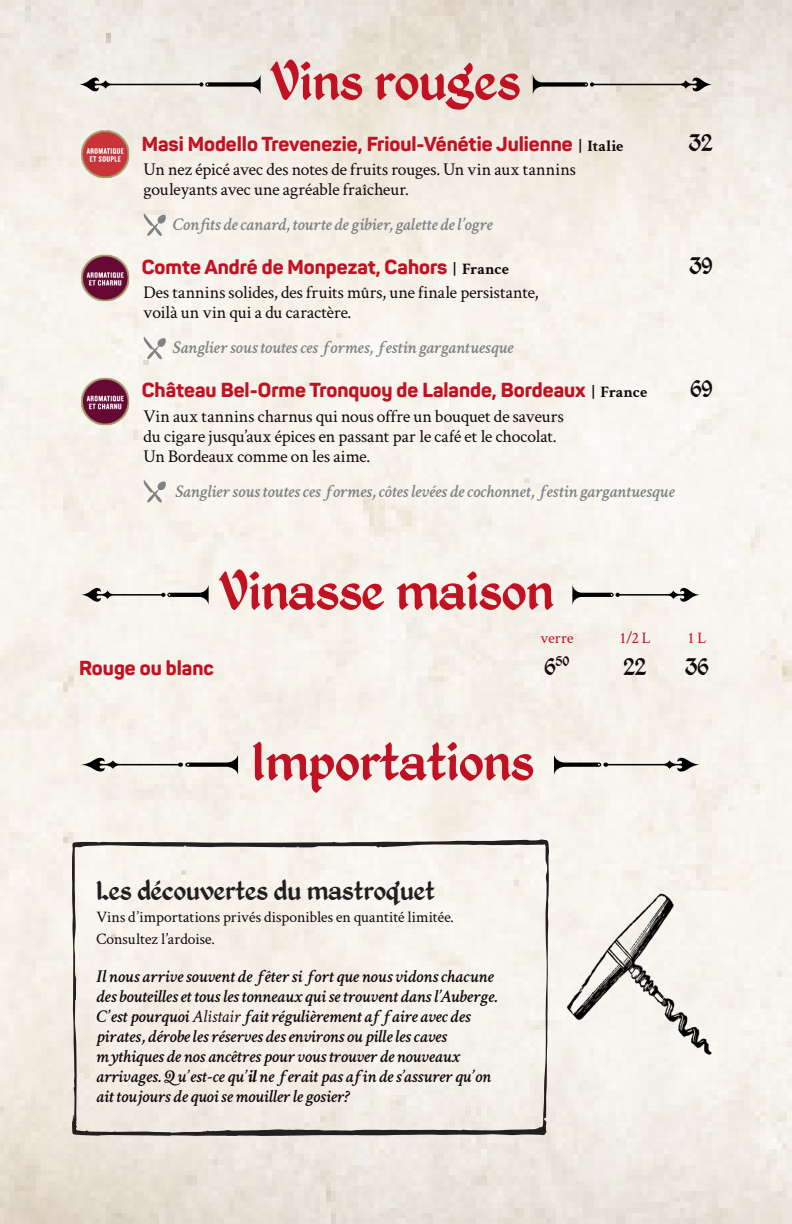
<style>
.page{position:relative;width:792px;height:1224px;background:#fff}
.page>*{position:absolute;margin:0;border:0;box-sizing:border-box;transform-origin:0 0}
.t1{font:60px "Kingthings Petrock";color:#c11223}
.Brasseur{font:30px "Kingthings Petrock";color:#231f20}
.Bière{font:26px "Kingthings Petrock";letter-spacing:-.01em;color:#110a0c}
.Bière-2{font:800 20px "Panton";color:#c11223}
.Brasseur-2{font:italic 600 18px/20px "Crimson Text";letter-spacing:-.01em;color:#110a0c}
.description{font:18px/20px "Crimson Text";letter-spacing:-.005em;color:#110a0c}
.Accord_Vin{font:italic 600 18px "Crimson Text";letter-spacing:-.01em;color:#808285}
.Brasseur-3{font:16px/22px "Crimson Text";color:#110a0c}
.Brasseur-4{font:16px "Crimson Text";letter-spacing:-.01em;color:#c11223}
.Bière-3{font:15.2px "Kingthings Petrock";color:#110a0c}
.s1{font-family:"Crimson Text";font-weight:700;font-size:16px;color:#110a0c}
.s2{font-size:26px}
.s3{font-weight:400}
.s4{font-weight:700}
</style>
<div class="page">
<img style="left:81px;top:128px;width:51px;height:52px">
<svg style="left:142px;top:213px;width:24px;height:25px"></svg>
<img style="left:81px;top:251px;width:51px;height:53px">
<svg style="left:142px;top:337px;width:24px;height:24px"></svg>
<img style="left:81px;top:374px;width:51px;height:53px">
<svg style="left:142px;top:480px;width:24px;height:24px"></svg>
<svg style="left:79px;top:74px;width:182px;height:21px;background:#cbc8c2"></svg>
<svg style="left:533px;top:74px;width:179px;height:21px;background:#c6c1b9"></svg>
<svg style="left:81px;top:585px;width:128px;height:20px"></svg>
<svg style="left:572px;top:585px;width:128px;height:20px"></svg>
<img style="left:564px;top:890px;width:156px;height:176px">
<svg style="left:81px;top:755px;width:157px;height:20px;background:#c9c6c0"></svg>
<svg style="left:554px;top:755px;width:146px;height:20px;background:#c9c6c0"></svg>
<svg style="left:72px;top:839px;width:477px;height:297px;background:#ece8e1"></svg>
<p class="t1" style="left:270px;top:46px;width:252px">Vins rouges</p>
<p class="Bière-2" style="left:142px;top:131px;width:483px">Masi Modello Trevenezie, Frioul-Vénétie Julienne <span class="s1">| Italie</span></p>
<p class="Bière" style="left:689px;top:127px;width:25px">32</p>
<p class="description" style="left:144px;top:158px;width:434px">Un nez épicé avec des notes de fruits rouges. Un vin aux tannins gouleyants avec une agréable fraîcheur.</p>
<p class="Accord_Vin" style="left:173px;top:212px;width:322px">Confits de canard, tourte de gibier, galette de l’ogre</p>
<p class="Bière-2" style="left:142px;top:254px;width:369px">Comte André de Monpezat, Cahors <span class="s1">| France</span></p>
<p class="Bière" style="left:689px;top:251px;width:25px">39</p>
<p class="description" style="left:144px;top:282px;width:396px">Des tannins solides, des fruits mûrs, une finale persistante, voilà un vin qui a du caractère.</p>
<p class="Accord_Vin" style="left:173px;top:335px;width:343px">Sanglier sous toutes ces formes, festin gargantuesque</p>
<p class="Bière-2" style="left:142px;top:378px;width:507px">Château Bel-Orme Tronquoy de Lalande, Bordeaux <span class="s1">| France</span></p>
<p class="Bière" style="left:690px;top:374px;width:24px">69</p>
<p class="description" style="left:144px;top:405px;width:422px">Vin aux tannins charnus qui nous offre un bouquet de saveurs du cigare jusqu’aux épices en passant par le café et le chocolat.<br>Un Bordeaux comme on les aime.</p>
<p class="Accord_Vin" style="left:175px;top:478px;width:501px">Sanglier sous toutes ces formes, côtes levées de cochonnet, festin gargantuesque</p>
<p class="t1" style="left:218px;top:556px;width:337px">Vinasse maison</p>
<p class="Brasseur-4" style="left:541px;top:627px;width:34px">verre</p>
<p class="Brasseur-4" style="left:620px;top:627px;width:33px">1/2 L</p>
<p class="Brasseur-4" style="left:688px;top:627px;width:20px">1 L</p>
<p class="Bière-2" style="left:79px;top:655px;width:136px">Rouge ou blanc</p>
<p class="Bière-3" style="left:545px;top:653px;width:26px"><span class="s2">6</span>50</p>
<p class="Bière" style="left:624px;top:652px;width:24px">22</p>
<p class="Bière" style="left:685px;top:652px;width:25px">36</p>
<p class="t1" style="left:252px;top:727px;width:283px">Importations</p>
<p class="Brasseur" style="left:96px;top:873px;width:340px">Les découvertes du mastroquet</p>
<p class="Brasseur-3" style="left:96px;top:906px;width:359px">Vins d’importations privés disponibles en quantité limitée.<br>Consultez l’ardoise.</p>
<p class="Brasseur-2" style="left:96px;top:965px;width:403px">Il nous arrive souvent de fêter si fort que nous vidons chacune des bouteilles et tous les tonneaux qui se trouvent dans l’Auberge.<br>C’est pourquoi <span class="s3">Alistair</span>fait régulièrement affaire avec des pirates, dérobe les réserves des environs ou pille les caves mythiques de nos ancêtres pour vous trouver de nouveaux arrivages. Qu’est-ce qu’<span class="s4">il</span> ne ferait pas afin de s’assurer qu’on ait toujours de quoi semouiller le gosier?</p>
</div>
